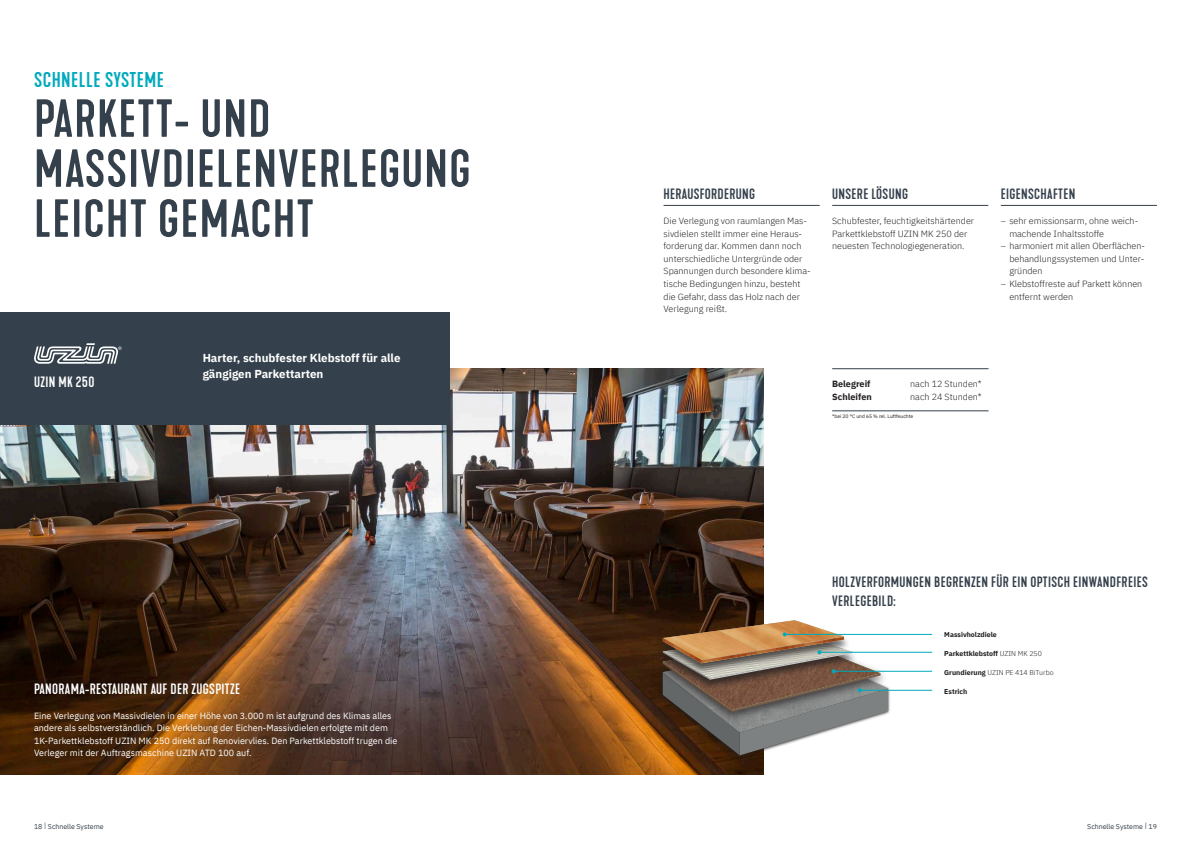
<style>
.page{position:relative;width:1191px;height:842px;background:#fff}
.page>*{position:absolute;margin:0;border:0;box-sizing:border-box;transform-origin:0 0}
.HEADLINE_-_KAPRA_50{font:500 50px/50px "Kapra Neue";letter-spacing:.025em;color:#34404b}
.HEADLINE_-_KAPRA_50-2{font:500 20px "Kapra Neue";letter-spacing:.025em;color:#00aabc}
.HEADLINE_COPY_-_KAPR{font:500 14px/18.8px "Kapra Neue";letter-spacing:.025em;color:#34404b}
.HEADLINE_COPY_-_KAPR-2{font:500 14px "Kapra Neue";letter-spacing:.025em;color:#fff}
.HEADLINE_COPY___LINE{font:500 14px "Kapra Neue";letter-spacing:.025em;color:#34404b}
.COPY_IBM_PLEX_SANS{font:700 11.5px/15.6px "IBM Plex Sans";color:#fff}
.COPY_-_IBM_PLEX_SANS{font:300 9px/12.5px "IBM Plex Sans";color:#231f20}
.COPY_-_IBM_PLEX_SANS-2{font:9px/12.5px "IBM Plex Sans";color:#fff}
.COPY_-_IBM_PLEX_SANS-3{font:700 9px "IBM Plex Sans";color:#231f20}
.COPY_SMALL_-_IBM_PLE{font:700 7px "IBM Plex Sans";color:#231f20}
.PAGINA_KAPITELNAME_L{font:7px "IBM Plex Sans";color:#34404b}
.COPY_SMALL_-_IBM_PLE-2{font:300 7px "IBM Plex Sans";color:#231f20}
.MARGIN_-_IBM_PLEX_SA{font:5px "IBM Plex Sans";color:#231f20}
.s1{font-weight:300}
.s2{font-weight:700}
</style>
<div class="page">
<img style="left:0;top:368px;width:763px;height:407px">
<div style="left:659px;top:645px;width:231px;height:114px;background:#231f20;opacity:.97"></div>
<div style="left:657px;top:620px;width:193px;height:55px;background:#3c210b"></div>
<div style="left:0;top:312px;width:449px;height:113px;background:#34404b"></div>
<hr style="left:859px;top:690px;width:73px;height:1px;background:#00aabc">
<hr style="left:833px;top:671px;width:99px;height:1px;background:#00aabc">
<hr style="left:819px;top:652px;width:113px;height:1px;background:#00aabc">
<hr style="left:784px;top:634px;width:148px;height:1px;background:#00aabc">
<svg style="left:662px;top:620px;width:226px;height:135px"></svg>
<div style="left:17px;top:664px;width:396px;height:111px;background:#231f20;opacity:.75"></div>
<hr style="left:663px;top:205px;width:156px;height:1px;background:#34404b">
<hr style="left:832px;top:205px;width:156px;height:1px;background:#34404b">
<hr style="left:1000px;top:205px;width:157px;height:1px;background:#34404b">
<hr style="left:832px;top:411px;width:156px;height:1px;background:#34404b">
<hr style="left:832px;top:369px;width:156px;height:1px;background:#34404b">
<svg style="left:34px;top:343px;width:88px;height:21px"></svg>
<p class="HEADLINE_-_KAPRA_50-2" style="left:34px;top:67px;width:131px">SCHNELLE SYSTEME</p>
<p class="HEADLINE_-_KAPRA_50" style="left:34px;top:95px;width:438px">PARKETT- UND<br>MASSIVDIELENVERLEGUNG<br>LEICHT GEMACHT</p>
<p class="HEADLINE_COPY_-_KAPR-2" style="left:34px;top:373px;width:62px">UZIN MK 250</p>
<p class="COPY_IBM_PLEX_SANS" style="left:203px;top:349px;width:199px">Harter, schubfester Klebstoff für alle gängigen Parkettarten</p>
<p class="HEADLINE_COPY_-_KAPR-2" style="left:34px;top:680px;width:207px">PANORAMA-RESTAURANT AUF DER ZUGSPITZE</p>
<p class="COPY_-_IBM_PLEX_SANS-2" style="left:34px;top:708px;width:365px">Eine Verlegung von Massivdielen in einer Höhe von 3.000 m ist aufgrund des Klimas alles andere als selbstverständlich. Die Verklebung der Eichen-Massivdielen erfolgte mit dem 1K-Parkettklebstoff UZIN MK 250 direkt auf Renoviervlies. Den Parkettklebstoff trugen die Verleger mit der Auftragsmaschine UZIN ATD 100 auf.</p>
<p class="HEADLINE_COPY___LINE" style="left:663px;top:186px;width:93px">HERAUSFORDERUNG</p>
<p class="HEADLINE_COPY___LINE" style="left:832px;top:186px;width:77px">UNSERE LÖSUNG</p>
<p class="HEADLINE_COPY___LINE" style="left:1000px;top:186px;width:76px">EIGENSCHAFTEN</p>
<p class="COPY_-_IBM_PLEX_SANS" style="left:663px;top:214px;width:149px">Die Verlegung von raumlangen Mas&shy;sivdielen stellt immer eine Heraus&shy;forderung dar. Kommen dann noch unterschiedliche Untergründe oder<br>Spannungen durch besondere klima&shy;tische Bedingungen hinzu, besteht die Gefahr, dass das Holz nach der<br>Verlegung reißt.</p>
<p class="COPY_-_IBM_PLEX_SANS" style="left:832px;top:214px;width:143px">Schubfester, feuchtigkeitshärtender<br>Parkettklebstoff UZIN MK 250 der neuesten Technologiegeneration.</p>
<p class="COPY_-_IBM_PLEX_SANS" style="left:1009px;top:214px;width:130px;text-indent:-9px">– sehr emissionsarm, ohne weich&shy;machende Inhaltsstoffe</p>
<p class="COPY_-_IBM_PLEX_SANS" style="left:1009px;top:239px;width:137px;text-align:justify;text-indent:-9px">– harmoniert mit allen Oberflächen&shy;behandlungssystemen und Unter&shy;gründen</p>
<p class="COPY_-_IBM_PLEX_SANS" style="left:1009px;top:277px;width:134px;text-indent:-9px">– Klebstoffreste auf Parkett können entfernt werden</p>
<p class="COPY_-_IBM_PLEX_SANS-3" style="left:832px;top:377px;width:40px">Belegreif</p>
<p class="COPY_-_IBM_PLEX_SANS" style="left:910px;top:377px;width:73px">nach 12 Stunden*</p>
<p class="COPY_-_IBM_PLEX_SANS-3" style="left:832px;top:389px;width:41px">Schleifen</p>
<p class="COPY_-_IBM_PLEX_SANS" style="left:910px;top:389px;width:73px">nach 24 Stunden*</p>
<p class="MARGIN_-_IBM_PLEX_SA" style="left:832px;top:413px;width:83px">*bei 20 °C und 65 % rel. Luftfeuchte</p>
<p class="HEADLINE_COPY_-_KAPR" style="left:832px;top:573px;width:317px">HOLZVERFORMUNGEN BEGRENZEN FÜR EIN OPTISCH EINWANDFREIES<br>VERLEGEBILD:</p>
<p class="COPY_SMALL_-_IBM_PLE" style="left:944px;top:629px;width:54px">Massivholzdiele</p>
<p class="COPY_SMALL_-_IBM_PLE" style="left:944px;top:648px;width:99px">Parkettklebstoff <span class="s1">UZIN MK 250</span></p>
<p class="COPY_SMALL_-_IBM_PLE-2" style="left:944px;top:667px;width:111px"><span class="s2">Grundierung</span> UZIN PE 414 BiTurbo</p>
<p class="COPY_SMALL_-_IBM_PLE" style="left:944px;top:685px;width:25px">Estrich</p>
<p class="PAGINA_KAPITELNAME_L" style="left:34px;top:821px;width:71px">18 | Schnelle Systeme</p>
<p class="PAGINA_KAPITELNAME_L" style="left:1087px;top:821px;width:71px">Schnelle Systeme | 19</p>
</div>
